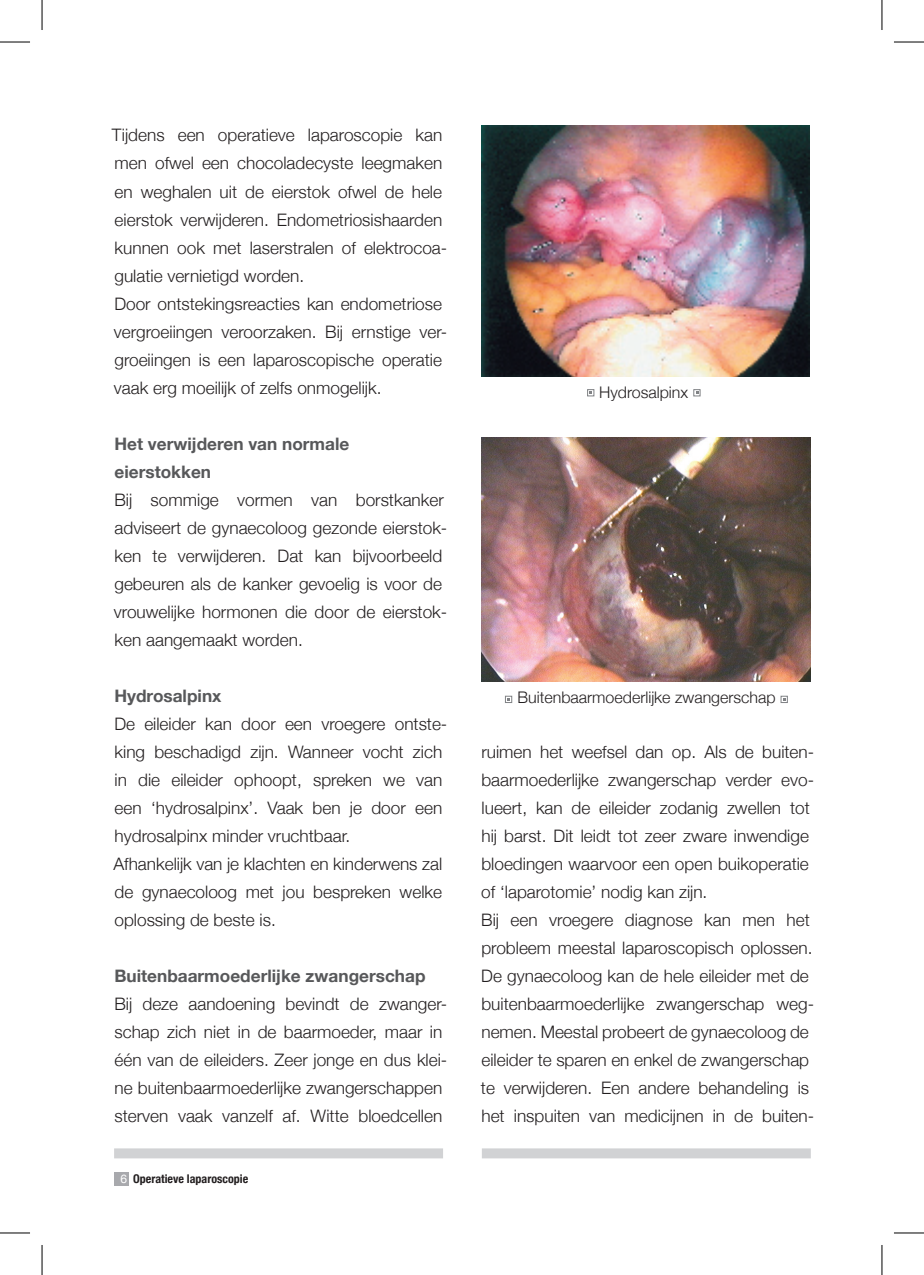
<style>
.page{position:relative;width:924px;height:1275px;background:#fff}
.page>*{position:absolute;margin:0;border:0;box-sizing:border-box;transform-origin:0 0}
.t1{font:300 17.2px/28px "Helvetica Neue";color:#231f20}
.t2{font:700 17.2px/28px "Helvetica Neue";color:#57585a}
.t3{font:300 16px "Helvetica Neue";color:#231f20}
.t4{font:700 condensed 12px "Helvetica Neue";color:#231f20}
.s1{font-weight:400;font-stretch:normal;color:#fff}
</style>
<div class="page">
<div style="left:114px;top:1172px;width:15px;height:13px;background:#a8a9ad"></div>
<div style="left:114px;top:1148px;width:329px;height:10px;background:#d1d2d4"></div>
<img style="left:481px;top:438px;width:329px;height:243px">
<div style="left:505px;top:696px;width:6px;height:7px;border:1px solid #808285"></div>
<div style="left:780px;top:696px;width:7px;height:7px;border:1px solid #808285"></div>
<img style="left:481px;top:126px;width:328px;height:250px">
<div style="left:587px;top:389px;width:7px;height:7px;border:1px solid #808285"></div>
<div style="left:693px;top:389px;width:7px;height:7px;border:1px solid #808285"></div>
<div style="left:481px;top:1148px;width:329px;height:10px;background:#d1d2d4"></div>
<hr style="left:0;top:42px;width:30px;height:1px;background:#000">
<hr style="left:893px;top:42px;width:30px;height:1px;background:#000">
<hr style="left:0;top:1232px;width:30px;height:1px;background:#000">
<hr style="left:893px;top:1232px;width:30px;height:1px;background:#000">
<hr style="left:42px;top:0;width:1px;height:30px;background:#000">
<hr style="left:42px;top:1245px;width:1px;height:30px;background:#000">
<hr style="left:881px;top:0;width:1px;height:30px;background:#000">
<hr style="left:881px;top:1245px;width:1px;height:30px;background:#000">
<p class="t1" style="left:112px;top:121px;width:337px">Tijdens een operatieve laparoscopie kan men ofwel een chocoladecyste leegmaken en weghalen uit de eierstok ofwel de hele eierstok verwijderen. Endometriosishaarden kunnen ook met laserstralen of elektrocoa&shy;gulatie vernietigd worden.<br>Door ontstekingsreacties kan endometriose vergroeiingen veroorzaken. Bij ernstige ver&shy;groeiingen is een laparoscopische operatie vaak erg moeilijk of zelfs onmogelijk.</p>
<p class="t2" style="left:114px;top:429px;width:236px">Het verwijderen van normale eierstokken</p>
<p class="t1" style="left:114px;top:485px;width:335px">Bij sommige vormen van borstkanker adviseert de gynaecoloog gezonde eierstok&shy;ken te verwijderen. Dat kan bijvoorbeeld gebeuren als de kanker gevoelig is voor de vrouwelijke hormonen die door de eierstok&shy;ken aangemaakt worden.</p>
<p class="t2" style="left:114px;top:681px;width:109px">Hydrosalpinx</p>
<p class="t1" style="left:113px;top:709px;width:335px">De eileider kan door een vroegere ontste&shy;king beschadigd zijn. Wanneer vocht zich in die eileider ophoopt, spreken we van een ‘hydrosalpinx’. Vaak ben je door een hydrosalpinx minder vruchtbaar.<br>Afhankelijk van je klachten en kinderwens zal de gynaecoloog met jou bespreken welke oplossing de beste is.</p>
<p class="t2" style="left:114px;top:961px;width:312px">Buitenbaarmoederlijke zwangerschap</p>
<p class="t1" style="left:114px;top:989px;width:334px">Bij deze aandoening bevindt de zwanger&shy;schap zich niet in de baarmoeder, maar in één van de eileiders. Zeer jonge en dus klei&shy;ne buitenbaarmoederlijke zwangerschappen sterven vaak vanzelf af. Witte bloedcellen</p>
<p class="t4" style="left:120px;top:1171px;width:129px"><span class="s1">6</span> Operatieve laparoscopie</p>
<p class="t3" style="left:599px;top:382px;width:90px">Hydrosalpinx</p>
<p class="t3" style="left:517px;top:688px;width:259px">Buitenbaarmoederlijke zwangerschap</p>
<p class="t1" style="left:480px;top:737px;width:334px">ruimen het weefsel dan op. Als de buiten&shy;baarmoederlijke zwangerschap verder evo&shy;lueert, kan de eileider zodanig zwellen tot hij barst. Dit leidt tot zeer zware inwendige bloedingen waarvoor een open buikoperatie of ‘laparotomie’ nodig kan zijn.<br>Bij een vroegere diagnose kan men het probleem meestal laparoscopisch oplossen.<br>De gynaecoloog kan de hele eileider met de buitenbaarmoederlijke zwangerschap weg&shy;nemen. Meestal probeert de gynaecoloog de eileider te sparen en enkel de zwangerschap te verwijderen. Een andere behandeling is het inspuiten van medicijnen in de buiten-</p>
</div>
